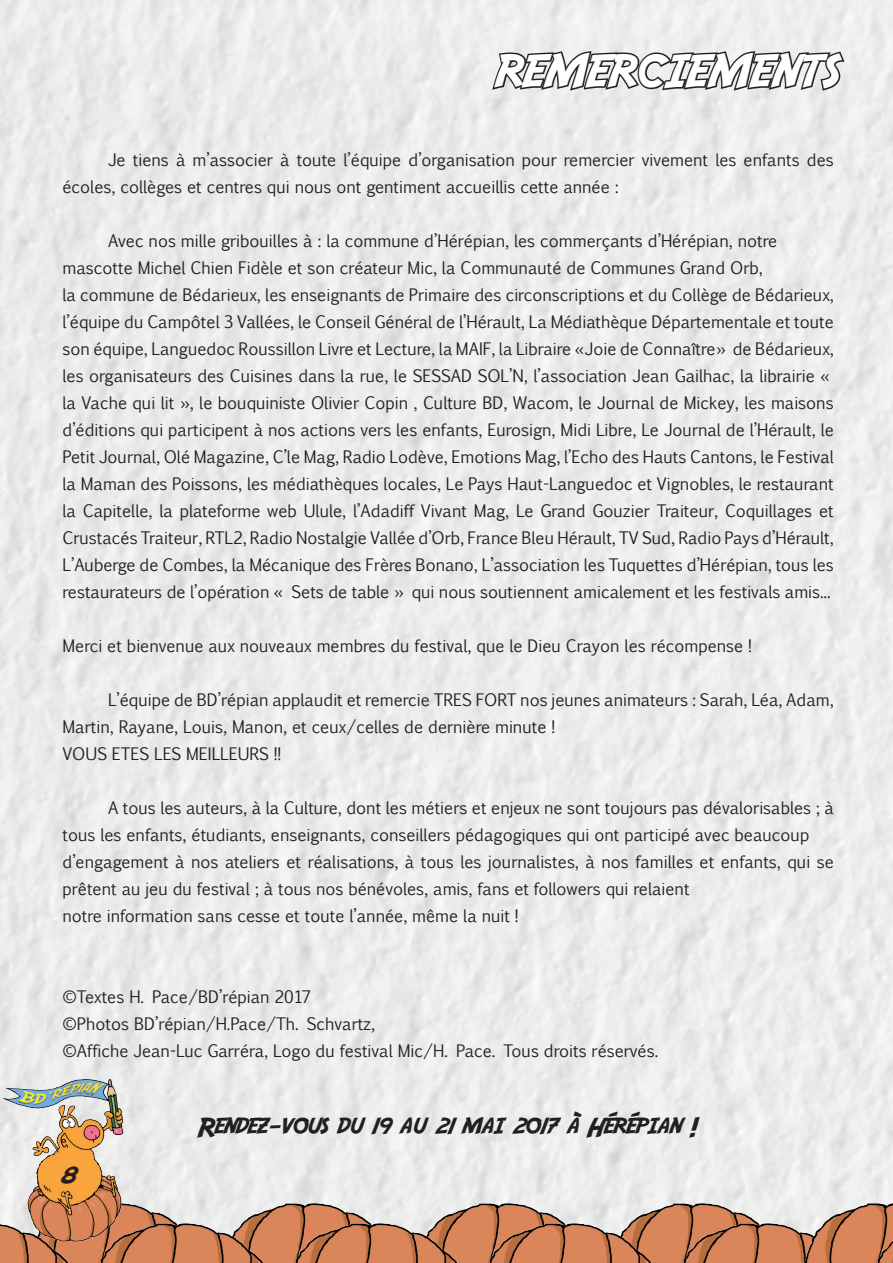
<style>
.page{position:relative;width:893px;height:1263px;background:#fff}
.page>*{position:absolute;margin:0;border:0;box-sizing:border-box;transform-origin:0 0}
.t1{font:45px "Adventure";color:#fff}
.t2{font:30px "Adventure";color:#231f20}
.t3{font:27px "Adventure";color:#231f20}
.t4{font:16.5px/27px "Euphemia CAS";color:#231f20}
</style>
<div class="page">
<img style="left:125px;top:1201px;width:768px;height:21px">
<img style="left:0;top:1222px;width:893px;height:41px">
<img style="left:0;top:1075px;width:125px;height:167px">
<svg style="left:490px;top:49px;width:357px;height:44px;background:#9b9a9a"></svg>
<h1 class="t1" style="left:494px;top:40px;width:346px">REMERCIEMENTS</h1>
<p class="t4" style="left:63px;top:146px;width:773px;text-indent:45px">Je tiens à m’associer à toute l’équipe d’organisation pour remercier vivement les enfants des écoles, collèges et centres qui nous ont gentiment accueillis cette année :</p>
<p class="t4" style="left:63px;top:227px;width:773px;text-indent:45px">Avec nos mille gribouilles à : la commune d’Hérépian, les commerçants d’Hérépian, notre mascotte Michel Chien Fidèle et son créateur Mic, la Communauté de Communes Grand Orb,<br>la commune de Bédarieux, les enseignants de Primaire des circonscriptions et du Collège de Bédarieux, l’équipe du Campôtel 3 Vallées, le Conseil Général de l’Hérault, La Médiathèque Départementale et toute son équipe, Languedoc Roussillon Livre et Lecture, la MAIF, la Libraire «Joie de Connaître» de Bédarieux, les organisateurs des Cuisines dans la rue, le SESSAD SOL’N, l’association Jean Gailhac, la librairie « la Vache qui lit », le bouquiniste Olivier Copin , Culture BD, Wacom, le Journal de Mickey, les maisons d’éditions qui participent à nos actions vers les enfants, Eurosign, Midi Libre, Le Journal de l’Hérault, le Petit Journal, Olé Magazine, C’le Mag, Radio Lodève, Emotions Mag, l’Echo des Hauts Cantons, le Festival la Maman des Poissons, les médiathèques locales, Le Pays Haut-Languedoc et Vignobles, le restaurant la Capitelle, la plateforme web Ulule, l’Adadiff Vivant Mag, Le Grand Gouzier Traiteur, Coquillages et Crustacés Traiteur, RTL2, Radio Nostalgie Vallée d’Orb, France Bleu Hérault, TV Sud, Radio Pays d’Hérault, L’Auberge de Combes, la Mécanique des Frères Bonano, L’association les Tuquettes d’Hérépian, tous les restaurateurs de l’opération « Sets de table » qui nous soutiennent amicalement et les festivals amis...</p>
<p class="t4" style="left:63px;top:632px;width:691px">Merci et bienvenue aux nouveaux membres du festival, que le Dieu Crayon les récompense !</p>
<p class="t4" style="left:63px;top:686px;width:773px;text-indent:45px">L’équipe de BD’répian applaudit et remercie TRES FORT nos jeunes animateurs : Sarah, Léa, Adam,<br>Martin, Rayane, Louis, Manon, et ceux/celles de dernière minute !<br>VOUS ETES LES MEILLEURS !!</p>
<p class="t4" style="left:63px;top:794px;width:773px;text-indent:45px">A tous les auteurs, à la Culture, dont les métiers et enjeux ne sont toujours pas dévalorisables ; à tous les enfants, étudiants, enseignants, conseillers pédagogiques qui ont participé avec beaucoup d’engagement à nos ateliers et réalisations, à tous les journalistes, à nos familles et enfants, qui se prêtent au jeu du festival ; à tous nos bénévoles, amis, fans et followers qui relaient<br>notre information sans cesse et toute l’année, même la nuit !</p>
<p class="t4" style="left:63px;top:983px;width:597px">©Textes H. Pace/BD’répian 2017<br>©Photos BD’répian/H.Pace/Th. Schvartz,<br>©Affiche Jean-Luc Garréra, Logo du festival Mic/H. Pace. Tous droits réservés.</p>
<h2 class="t2" style="left:59px;top:1157px;width:18px">8</h2>
<h3 class="t3" style="left:197px;top:1109px;width:500px">Rendez-vous du 19 au 21 mai 2017 à Hérépian !</h3>
</div>
